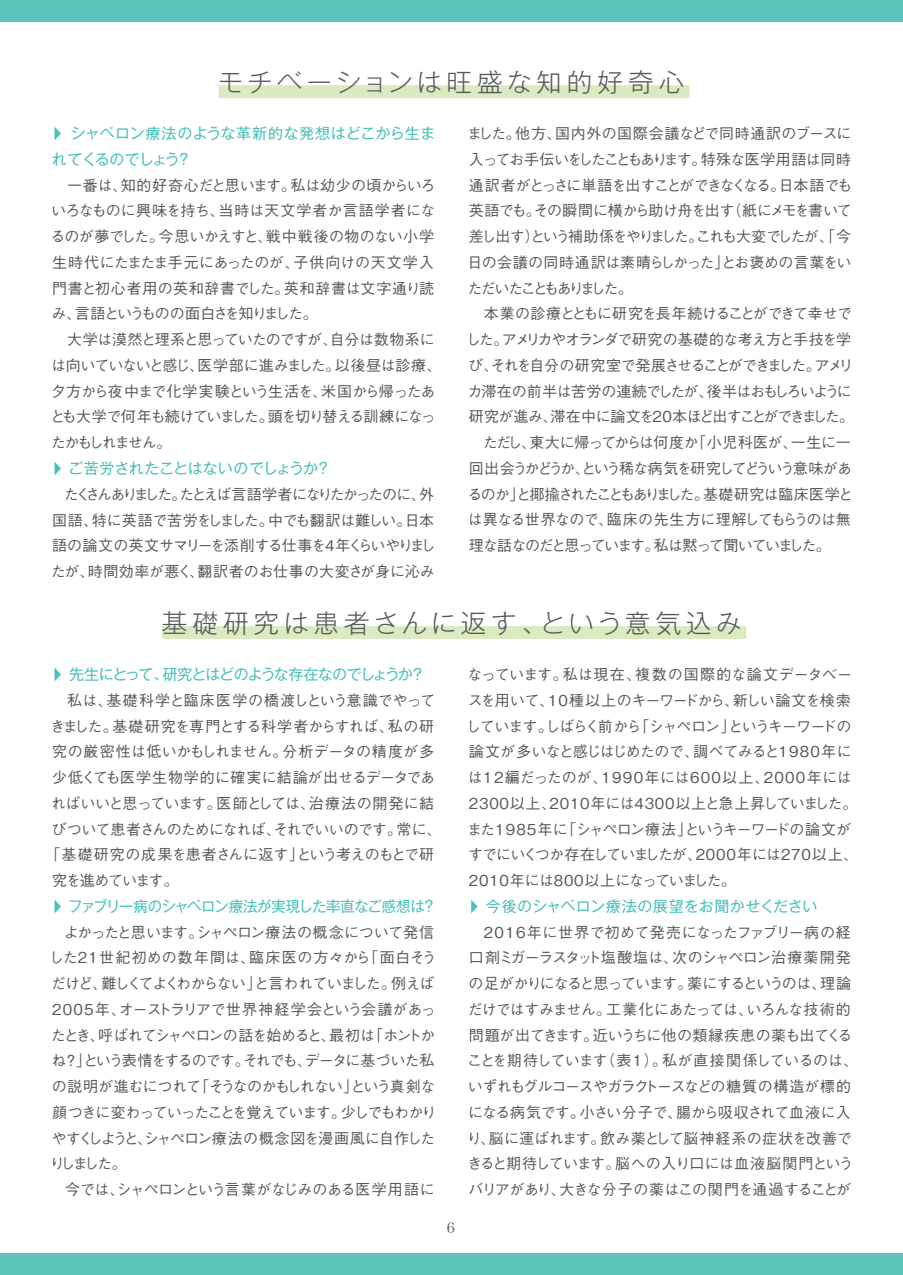
<style>
.page{position:relative;width:903px;height:1275px;background:#fff}
.page>*{position:absolute;margin:0;border:0;box-sizing:border-box;transform-origin:0 0}
.t1{font:300 25.55px "Gothic MB101 Pr 6";letter-spacing:.17em;color:#57585a}
.t2{font:500 15.05px/25.7px "Gothic BBB Pr 6";letter-spacing:-.05em;color:#57585a;text-align:justify}
.t3{font:500 15.05px/25.7px "Gothic BBB Pr 6";letter-spacing:-.015em;color:#57585a}
.t4{font:500 15.05px/25.7px "Gothic BBB Pr 6";letter-spacing:-.07em;color:#57585a}
.t5{font:500 15.05px "Gothic BBB Pr 6";letter-spacing:-.025em;color:#57585a}
.t6{font:500 15.05px "Gothic BBB Pr 6";letter-spacing:-.03em;color:#57585a}
.t7{font:500 15.05px "Gothic BBB Pr 6";letter-spacing:.01em;color:#57585a}
.t8{font:15.05px/25.7px "Gothic MB101 Pr 6";color:#4ac1ba}
.t9{font:500 15.05px "Gothic BBB Pr 6";letter-spacing:-.12em;color:#57585a}
.t10{font:500 15.05px "Gothic BBB Pr 6";letter-spacing:-.13em;color:#57585a}
.t11{font:500 15.05px "Gothic BBB Pr 6";letter-spacing:-.11em;color:#57585a}
.t12{font:500 15.05px "Gothic BBB Pr 6";letter-spacing:-.075em;color:#57585a}
.t13{font:500 15.05px "Gothic BBB Pr 6";letter-spacing:-.085em;color:#57585a}
.t14{font:15.05px "Gothic MB101 Pr 6";letter-spacing:-.02em;color:#4ac1ba;scale:.96 1}
.t15{font:15.05px "Gothic MB101 Pr 6";letter-spacing:-.075em;color:#4ac1ba}
.t16{font:500 15.05px "Gothic BBB Pr 6";letter-spacing:.015em;color:#57585a}
.t17{font:15.05px "Gothic MB101 Pr 6";letter-spacing:.02em;color:#4ac1ba}
.t18{font:15.05px "Gothic MB101 Pr 6";letter-spacing:-.02em;color:#4ac1ba}
.t19{font:500 15.05px "Gothic BBB Pr 6";letter-spacing:-.095em;color:#57585a}
.t20{font:14px "Hira Min Pro N W3";color:#57585a}
.t21{font:10.5px "Gothic MB101 Pr 6";color:#4ac1ba;scale:1.43 1}
</style>
<div class="page">
<div style="left:219px;top:85px;width:470px;height:13px;background:#daeac1"></div>
<div style="left:162px;top:626px;width:584px;height:13px;background:#daeac1"></div>
<div style="left:0;top:0;width:903px;height:21px;background:#5ac4bd"></div>
<div style="left:0;top:1253px;width:903px;height:22px;background:#5ac4bd"></div>
<h1 class="t1" style="left:218px;top:61px;width:468px">モチベーションは旺盛な知的好奇心</h1>
<p class="t8" style="left:52px;top:120px;width:385px;text-indent:19px">シャペロン療法のような革新的な発想はどこから生まれてくるのでしょう？</p>
<p class="t2" style="left:51px;top:171px;width:386px;text-indent:16px">一番は、知的好奇心だと思います。私は幼少の頃からいろいろなものに興味を持ち、当時は天文学者か言語学者になるのが夢でした。今思いかえすと、戦中戦後の物のない小学生時代にたまたま手元にあったのが、子供向けの天文学入門書と初心者用の英和辞書でした。英和辞書は文字通り読み、言語というものの面白さを知りました。</p>
<p class="t4" style="left:50px;top:326px;width:393px;text-indent:17px">大学は漠然と理系と思っていたのですが、自分は数物系には向いていないと感じ、医学部に進みました。以後昼は診療、夕方から夜中まで化学実験という生活を、米国から帰ったあとも大学で何年も続けていました。頭を切り替える訓練になったかもしれません。</p>
<p class="t21" style="left:66px;top:461px;width:12px;rotate:90deg">▲</p>
<p class="t18" style="left:68px;top:456px;width:264px">ご苦労されたことはないのでしょうか？</p>
<p class="t2" style="left:51px;top:480px;width:386px;text-indent:13px">たくさんありました。たとえば言語学者になりたかったのに、外国語、特に英語で苦労をしました。中でも翻訳は難しい。日本語の論文の英文サマリーを添削する仕事を4年くらいやりましたが、時間効率が悪く、翻訳者のお仕事の大変さが身に沁み</p>
<p class="t21" style="left:66px;top:126px;width:12px;rotate:90deg">▲</p>
<p class="t2" style="left:467px;top:120px;width:387px">ました。他方、国内外の国際会議などで同時通訳のブースに入ってお手伝いをしたこともあります。特殊な医学用語は同時通訳者がとっさに単語を出すことができなくなる。日本語でも英語でも。その瞬間に横から助け舟を出す（紙にメモを書いて差し出す）という補助係をやりました。これも大変でしたが、「今日の会議の同時通訳は素晴らしかった」とお褒めの言葉をいただいたこともありました。</p>
<p class="t2" style="left:484px;top:300px;width:370px">本業の診療とともに研究を長年続けることができて幸せで</p>
<p class="t12" style="left:466px;top:327px;width:387px">した。アメリカやオランダで研究の基礎的な考え方と手技を学</p>
<p class="t9" style="left:468px;top:353px;width:387px">び、それを自分の研究室で発展させることができました。アメリ</p>
<p class="t2" style="left:467px;top:377px;width:386px">カ滞在の前半は苦労の連続でしたが、後半はおもしろいように</p>
<p class="t2" style="left:469px;top:403px;width:387px">研究が進み、滞在中に論文を20本ほど出すことができました。</p>
<p class="t5" style="left:483px;top:430px;width:370px">ただし、東大に帰ってからは何度か「小児科医が、一生に一</p>
<p class="t10" style="left:469px;top:456px;width:385px">回出会うかどうか、という稀な病気を研究してどういう意味があ</p>
<p class="t11" style="left:467px;top:482px;width:387px">るのか」と揶揄されたこともありました。基礎研究は臨床医学と</p>
<p class="t5" style="left:468px;top:508px;width:385px">は異なる世界なので、臨床の先生方に理解してもらうのは無</p>
<p class="t13" style="left:469px;top:533px;width:363px">理な話なのだと思っています。私は黙って聞いていました。</p>
<h1 class="t1" style="left:162px;top:602px;width:581px">基礎研究は患者さんに返す、という意気込み</h1>
<p class="t21" style="left:66px;top:667px;width:12px;rotate:90deg">▲</p>
<p class="t15" style="left:69px;top:662px;width:357px">先生にとって、研究とはどのような存在なのでしょうか？</p>
<p class="t16" style="left:67px;top:688px;width:369px">私は、基礎科学と臨床医学の橋渡しという意識でやって</p>
<p class="t2" style="left:50px;top:712px;width:385px">きました。基礎研究を専門とする科学者からすれば、私の研</p>
<p class="t7" style="left:52px;top:740px;width:383px">究の厳密性は低いかもしれません。分析データの精度が多</p>
<p class="t7" style="left:52px;top:765px;width:385px">少低くても医学生物学的に確実に結論が出せるデータであ</p>
<p class="t2" style="left:51px;top:789px;width:385px">ればいいと思っています。医師としては、治療法の開発に結</p>
<p class="t2" style="left:51px;top:815px;width:392px">びついて患者さんのためになれば、それでいいのです。常に、</p>
<p class="t6" style="left:45px;top:843px;width:390px">「基礎研究の成果を患者さんに返す」という考えのもとで研</p>
<p class="t19" style="left:52px;top:868px;width:128px">究を進めています。</p>
<p class="t21" style="left:66px;top:899px;width:12px;rotate:90deg">▲</p>
<p class="t14" style="left:68px;top:894px;width:385px">ファブリー病のシャペロン療法が実現した率直なご感想は？</p>
<p class="t2" style="left:49px;top:918px;width:389px;text-align:left;text-indent:15px">よかったと思います。シャペロン療法の概念について発信した21世紀初めの数年間は、臨床医の方々から「面白そうだけど、難しくてよくわからない」と言われていました。例えば<br>2005年、オーストラリアで世界神経学会という会議があったとき、呼ばれてシャペロンの話を始めると、最初は「ホントかね？」という表情をするのです。それでも、データに基づいた私の説明が進むにつれて「そうなのかもしれない」という真剣な顔つきに変わっていったことを覚えています。少しでもわかりやすくしようと、シャペロン療法の概念図を漫画風に自作したりしました。</p>
<p class="t6" style="left:65px;top:1177px;width:371px">今では、シャペロンという言葉がなじみのある医学用語に</p>
<p class="t20" style="left:447px;top:1216px;width:10px">6</p>
<p class="t3" style="left:466px;top:660px;width:394px">なっています。私は現在、複数の国際的な論文データベースを用いて、10種以上のキーワードから、新しい論文を検索しています。しばらく前から「シャペロン」というキーワードの論文が多いなと感じはじめたので、調べてみると1980年には12編だったのが、1990年には600以上、2000年には2300以上、2010年には4300以上と急上昇していました。また1985年に「シャペロン療法」というキーワードの論文がすでにいくつか存在していましたが、2000年には270以上、2010年には800以上になっていました。</p>
<p class="t21" style="left:483px;top:899px;width:12px;rotate:90deg">▲</p>
<p class="t17" style="left:486px;top:894px;width:333px">今後のシャペロン療法の展望をお聞かせください</p>
<p class="t2" style="left:467px;top:918px;width:393px;text-align:left;text-indent:17px">2016年に世界で初めて発売になったファブリー病の経口剤ミガーラスタット塩酸塩は、次のシャペロン治療薬開発の足がかりになると思っています。薬にするというのは、理論だけではすみません。工業化にあたっては、いろんな技術的問題が出てきます。近いうちに他の類縁疾患の薬も出てくることを期待しています（表1）。私が直接関係しているのは、いずれもグルコースやガラクトースなどの糖質の構造が標的になる病気です。小さい分子で、腸から吸収されて血液に入り、脳に運ばれます。飲み薬として脳神経系の症状を改善できると期待しています。脳への入り口には血液脳関門というバリアがあり、大きな分子の薬はこの関門を通過することが</p>
</div>
